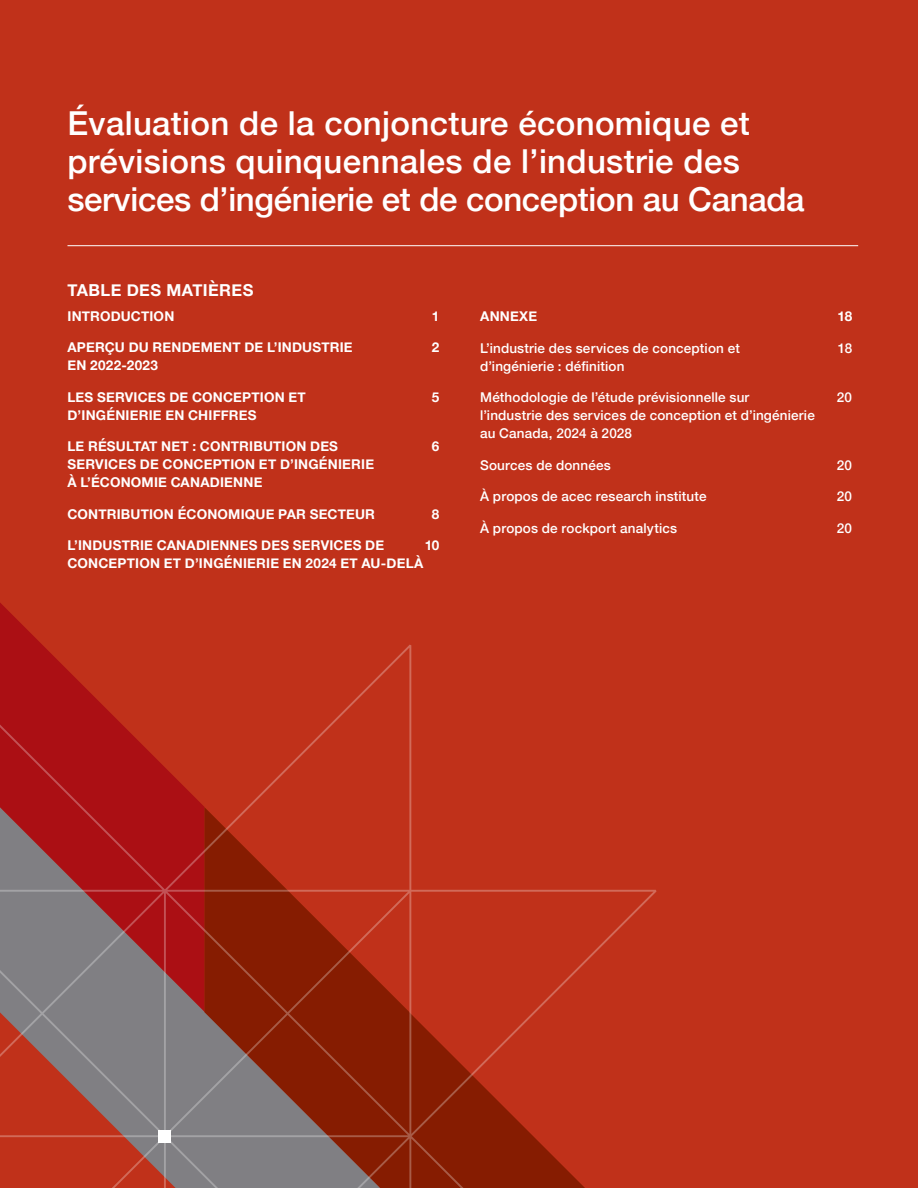
<style>
.page{position:relative;width:918px;height:1188px;background:#c0311a}
.page>*{position:absolute;margin:0;border:0;box-sizing:border-box;transform-origin:0 0}
.t1{font:500 33px/38px "Helvetica Neue";letter-spacing:.01em;color:#fff}
.t2{font:700 16.5px "Helvetica Neue";letter-spacing:.025em;color:#fff}
.t3{font:700 13.5px/18px "Helvetica Neue";letter-spacing:.015em;color:#fff}
.t4{font:500 13.5px/18px "Helvetica Neue";letter-spacing:.01em;color:#fff}
</style>
<div class="page">
<svg style="left:0;top:603px;width:42px;height:42px;fill:#ac1114"></svg>
<svg style="left:0;top:645px;width:657px;height:543px"></svg>
<div style="left:159px;top:1130px;width:12px;height:12px;background:#fff"></div>
<hr style="left:68px;top:245px;width:790px;height:1px;background:#fff">
<h1 class="t1" style="left:68px;top:101px;width:739px">Évaluation de la conjoncture économique et prévisions quinquennales de l’industrie des services d’ingénierie et de conception au Canada</h1>
<p class="t2" style="left:68px;top:277px;width:187px">TABLE DES MATIÈRES</p>
<p class="t3" style="left:68px;top:308px;width:108px">INTRODUCTION</p>
<p class="t3" style="left:432px;top:308px;width:9px">1</p>
<p class="t3" style="left:67px;top:339px;width:287px">APERÇU DU RENDEMENT DE L’INDUSTRIE</p>
<p class="t3" style="left:432px;top:339px;width:9px">2</p>
<p class="t3" style="left:67px;top:357px;width:92px">EN 2022-2023</p>
<p class="t3" style="left:67px;top:388px;width:240px">LES SERVICES DE CONCEPTION ET</p>
<p class="t3" style="left:432px;top:388px;width:9px">5</p>
<p class="t3" style="left:67px;top:406px;width:191px">D’INGÉNIERIE EN CHIFFRES</p>
<p class="t3" style="left:67px;top:438px;width:272px">LE RÉSULTAT NET : CONTRIBUTION DES</p>
<p class="t3" style="left:432px;top:438px;width:9px">6</p>
<p class="t3" style="left:67px;top:456px;width:308px">SERVICES DE CONCEPTION ET D’INGÉNIERIE<br>À L’ÉCONOMIE CANADIENNE</p>
<p class="t3" style="left:67px;top:505px;width:309px">CONTRIBUTION ÉCONOMIQUE PAR SECTEUR</p>
<p class="t3" style="left:432px;top:505px;width:9px">8</p>
<p class="t3" style="left:67px;top:537px;width:318px">L’INDUSTRIE CANADIENNES DES SERVICES DE</p>
<p class="t3" style="left:425px;top:537px;width:16px">10</p>
<p class="t3" style="left:67px;top:555px;width:358px">CONCEPTION ET D’INGÉNIERIE EN 2024 ET AU-DELÀ</p>
<p class="t3" style="left:480px;top:308px;width:59px">ANNEXE</p>
<p class="t3" style="left:837px;top:308px;width:16px">18</p>
<p class="t4" style="left:480px;top:338px;width:261px">L’industrie des services de conception et</p>
<p class="t4" style="left:838px;top:338px;width:16px">18</p>
<p class="t4" style="left:480px;top:356px;width:146px">d’ingénierie : définition</p>
<p class="t4" style="left:480px;top:387px;width:271px">Méthodologie de l’étude prévisionnelle sur</p>
<p class="t4" style="left:837px;top:387px;width:17px">20</p>
<p class="t4" style="left:480px;top:405px;width:336px">l’industrie des services de conception et d’ingénierie au Canada, 2024 à 2028</p>
<p class="t4" style="left:480px;top:455px;width:132px">Sources de données</p>
<p class="t4" style="left:837px;top:455px;width:17px">20</p>
<p class="t4" style="left:480px;top:486px;width:228px">À propos de acec research institute</p>
<p class="t4" style="left:837px;top:486px;width:17px">20</p>
<p class="t4" style="left:480px;top:518px;width:199px">À propos de rockport analytics</p>
<p class="t4" style="left:837px;top:518px;width:17px">20</p>
</div>
